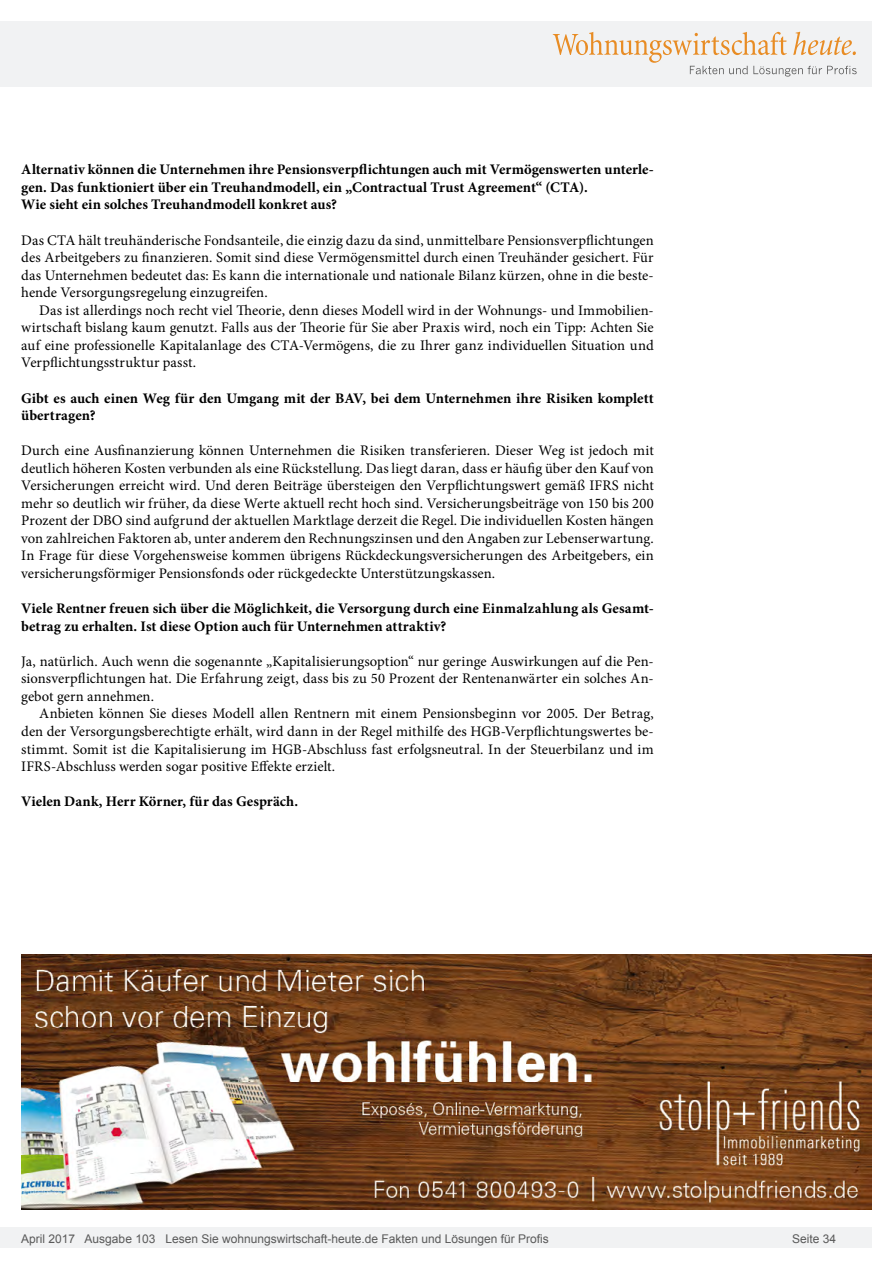
<style>
.page{position:relative;width:893px;height:1263px;background:#fff}
.page>*{position:absolute;margin:0;border:0;box-sizing:border-box;transform-origin:0 0}
.Fließtext_erste_Zeil{font:14.7px/17.5px "Minion Pro";letter-spacing:.005em;color:#000;text-align:justify}
.Fliesstext{font:14.7px/17.5px "Minion Pro";letter-spacing:.005em;color:#000;text-align:justify}
.AUTOR{font:700 14.7px/17.5px "Minion Pro";color:#000}
.t1{font:12px "Arial";color:#595959}
</style>
<div class="page">
<div style="left:0;top:1227px;width:872px;height:20px;background:#f1f2f3"></div>
<div style="left:0;top:21px;width:872px;height:66px;background:#f1f2f3"></div>
<svg style="left:553px;top:32px;width:304px;height:45px"></svg>
<img style="left:21px;top:955px;width:851px;height:255px">
<p class="AUTOR" style="left:21px;top:161px;width:634px">Alternativ können die Unternehmen ihre Pensionsverpflichtungen auch mit Vermögenswerten unterle&shy;gen. Das funktioniert über ein Treuhandmodell, ein „Contractual Trust Agreement“ (CTA).</p>
<p class="AUTOR" style="left:21px;top:196px;width:317px">Wie sieht ein solches Treuhandmodell konkret aus?</p>
<p class="Fließtext_erste_Zeil" style="left:21px;top:231px;width:634px">Das CTA hält treuhänderische Fondsanteile, die einzig dazu da sind, unmittelbare Pensionsverpflichtungen des Arbeitgebers zu finanzieren. Somit sind diese Vermögensmittel durch einen Treuhänder gesichert. Für das Unternehmen bedeutet das: Es kann die internationale und nationale Bilanz kürzen, ohne in die beste&shy;hende Versorgungsregelung einzugreifen.</p>
<p class="Fliesstext" style="left:21px;top:301px;width:634px;text-indent:18px">Das ist allerdings noch recht viel Theorie, denn dieses Modell wird in der Wohnungs- und Immobilien&shy;wirtschaft bislang kaum genutzt. Falls aus der Theorie für Sie aber Praxis wird, noch ein Tipp: Achten Sie auf eine professionelle Kapitalanlage des CTA-Vermögens, die zu Ihrer ganz individuellen Situation und Verpflichtungsstruktur passt.</p>
<p class="AUTOR" style="left:21px;top:389px;width:634px">Gibt es auch einen Weg für den Umgang mit der BAV, bei dem Unternehmen ihre Risiken komplett übertragen?</p>
<p class="Fließtext_erste_Zeil" style="left:21px;top:442px;width:634px">Durch eine Ausfinanzierung können Unternehmen die Risiken transferieren. Dieser Weg ist jedoch mit deutlich höheren Kosten verbunden als eine Rückstellung. Das liegt daran, dass er häufig über den Kauf von Versicherungen erreicht wird. Und deren Beiträge übersteigen den Verpflichtungswert gemäß IFRS nicht mehr so deutlich wir früher, da diese Werte aktuell recht hoch sind. Versicherungsbeiträge von 150 bis 200<br>Prozent der DBO sind aufgrund der aktuellen Marktlage derzeit die Regel. Die individuellen Kosten hängen von zahlreichen Faktoren ab, unter anderem den Rechnungszinsen und den Angaben zur Lebenserwartung.<br>In Frage für diese Vorgehensweise kommen übrigens Rückdeckungsversicherungen des Arbeitgebers, ein versicherungsförmiger Pensionsfonds oder rückgedeckte Unterstützungskassen.</p>
<p class="AUTOR" style="left:21px;top:599px;width:634px">Viele Rentner freuen sich über die Möglichkeit, die Versorgung durch eine Einmalzahlung als Gesamt&shy;betrag zu erhalten. Ist diese Option auch für Unternehmen attraktiv?</p>
<p class="Fließtext_erste_Zeil" style="left:21px;top:652px;width:634px">Ja, natürlich. Auch wenn die sogenannte „Kapitalisierungsoption“ nur geringe Auswirkungen auf die Pen&shy;sionsverpflichtungen hat. Die Erfahrung zeigt, dass bis zu 50 Prozent der Rentenanwärter ein solches An&shy;gebot gern annehmen.</p>
<p class="Fliesstext" style="left:21px;top:705px;width:634px;text-indent:18px">Anbieten können Sie dieses Modell allen Rentnern mit einem Pensionsbeginn vor 2005. Der Betrag, den der Versorgungsberechtigte erhält, wird dann in der Regel mithilfe des HGB-Verpflichtungswertes be&shy;stimmt. Somit ist die Kapitalisierung im HGB-Abschluss fast erfolgsneutral. In der Steuerbilanz und im IFRS-Abschluss werden sogar positive Effekte erzielt.</p>
<p class="AUTOR" style="left:21px;top:792px;width:278px">Vielen Dank, Herr Körner, für das Gespräch.</p>
<p class="t1" style="left:21px;top:1230px;width:529px">April 2017 Ausgabe 103 Lesen Sie wohnungswirtschaft-heute.de Fakten und Lösungen für Profis</p>
<p class="t1" style="left:792px;top:1231px;width:46px">Seite 34</p>
</div>
